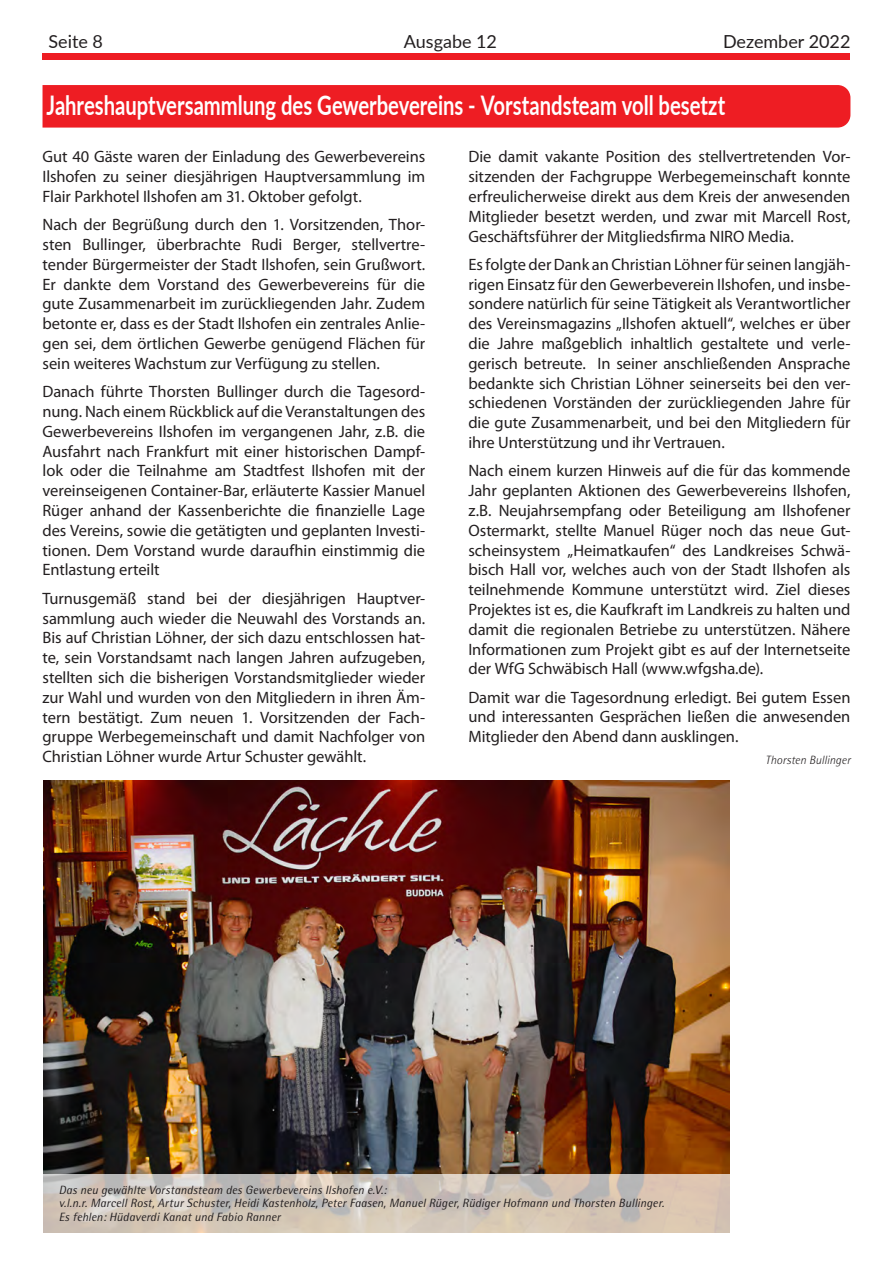
<style>
.page{position:relative;width:893px;height:1263px;background:#fff}
.page>*{position:absolute;margin:0;border:0;box-sizing:border-box;transform-origin:0 0}
.t1{font:700 27px "Lato";color:#fff;scale:.75 1}
.t2{font:18px "Lato";color:#231f20}
.t3{font:16.5px/19.8px "Myriad Pro";letter-spacing:-.005em;color:#231f20;text-align:justify}
.t4{font:italic 12px/13.5px "Rotis Semi Sans";letter-spacing:.005em;color:#231f20}
.t5{font:italic 300 12px "Rotis Semi Sans";letter-spacing:.005em;color:#231f20}
</style>
<div class="page">
<div style="left:43px;top:54px;width:807px;height:6px;background:#ee1d23"></div>
<div style="left:43px;top:85px;width:807px;height:43px;background:#ee1d23"></div>
<img style="left:43px;top:780px;width:686px;height:394px">
<svg style="left:43px;top:1174px;width:686px;height:58px;background:#d0c4b8"></svg>
<p class="t2" style="left:48px;top:29px;width:56px">Seite 8</p>
<p class="t2" style="left:404px;top:29px;width:95px">Ausgabe 12</p>
<p class="t2" style="left:723px;top:29px;width:129px">Dezember 2022</p>
<h1 class="t1" style="left:46px;top:86px;width:907px">Jahreshauptversammlung des Gewerbevereins - Vorstandsteam voll besetzt</h1>
<p class="t3" style="left:43px;top:147px;width:384px">Gut 40 Gäste waren der Einladung des Gewerbevereins Ilshofen zu seiner diesjährigen Hauptversammlung im Flair Parkhotel Ilshofen am 31. Oktober gefolgt.</p>
<p class="t3" style="left:43px;top:215px;width:384px">Nach der Begrüßung durch den 1. Vorsitzenden, Thor&shy;sten Bullinger, überbrachte Rudi Berger, stellvertre&shy;tender Bürgermeister der Stadt Ilshofen, sein Grußwort.<br>Er dankte dem Vorstand des Gewerbevereins für die gute Zusammenarbeit im zurückliegenden Jahr. Zudem betonte er, dass es der Stadt Ilshofen ein zentrales Anlie&shy;gen sei, dem örtlichen Gewerbe genügend Flächen für sein weiteres Wachstum zur Verfügung zu stellen.</p>
<p class="t3" style="left:43px;top:381px;width:384px">Danach führte Thorsten Bullinger durch die Tagesord&shy;nung. Nach einem Rückblick auf die Veranstaltungen des Gewerbevereins Ilshofen im vergangenen Jahr, z.B. die Ausfahrt nach Frankfurt mit einer historischen Dampf&shy;lok oder die Teilnahme am Stadtfest Ilshofen mit der vereinseigenen Container-Bar, erläuterte Kassier Manuel Rüger anhand der Kassenberichte die finanzielle Lage des Vereins, sowie die getätigten und geplanten Investi&shy;tionen. Dem Vorstand wurde daraufhin einstimmig die Entlastung erteilt</p>
<p class="t3" style="left:43px;top:588px;width:384px">Turnusgemäß stand bei der diesjährigen Hauptver&shy;sammlung auch wieder die Neuwahl des Vorstands an.<br>Bis auf Christian Löhner, der sich dazu entschlossen hat&shy;te, sein Vorstandsamt nach langen Jahren aufzugeben, stellten sich die bisherigen Vorstandsmitglieder wieder zur Wahl und wurden von den Mitgliedern in ihren Äm&shy;tern bestätigt. Zum neuen 1. Vorsitzenden der Fach&shy;gruppe Werbegemeinschaft und damit Nachfolger von Christian Löhner wurde Artur Schuster gewählt.</p>
<p class="t3" style="left:468px;top:147px;width:383px">Die damit vakante Position des stellvertretenden Vor&shy;sitzenden der Fachgruppe Werbegemeinschaft konnte erfreulicherweise direkt aus dem Kreis der anwesenden Mitglieder besetzt werden, und zwar mit Marcell Rost, Geschäftsführer der Mitgliedsfirma NIRO Media.</p>
<p class="t3" style="left:468px;top:254px;width:383px">Es folgte der Dank an Christian Löhner für seinen langjäh&shy;rigen Einsatz für den Gewerbeverein Ilshofen, und insbe&shy;sondere natürlich für seine Tätigkeit als Verantwortlicher des Vereinsmagazins „Ilshofen aktuell“, welches er über die Jahre maßgeblich inhaltlich gestaltete und verle&shy;gerisch betreute. In seiner anschließenden Ansprache bedankte sich Christian Löhner seinerseits bei den ver&shy;schiedenen Vorständen der zurückliegenden Jahre für die gute Zusammenarbeit, und bei den Mitgliedern für ihre Unterstützung und ihr Vertrauen.</p>
<p class="t3" style="left:468px;top:461px;width:383px">Nach einem kurzen Hinweis auf die für das kommende Jahr geplanten Aktionen des Gewerbevereins Ilshofen, z.B. Neujahrsempfang oder Beteiligung am Ilshofener Ostermarkt, stellte Manuel Rüger noch das neue Gut&shy;scheinsystem „Heimatkaufen“ des Landkreises Schwä&shy;bisch Hall vor, welches auch von der Stadt Ilshofen als teilnehmende Kommune unterstützt wird. Ziel dieses Projektes ist es, die Kaufkraft im Landkreis zu halten und damit die regionalen Betriebe zu unterstützen. Nähere Informationen zum Projekt gibt es auf der Internetseite der WfG Schwäbisch Hall (www.wfgsha.de).</p>
<p class="t3" style="left:468px;top:687px;width:384px">Damit war die Tagesordnung erledigt. Bei gutem Essen und interessanten Gesprächen ließen die anwesenden Mitglieder den Abend dann ausklingen.</p>
<p class="t5" style="left:766px;top:753px;width:86px">Thorsten Bullinger</p>
<p class="t4" style="left:59px;top:1182px;width:607px">Das neu gewählte Vorstandsteam des Gewerbevereins Ilshofen e.V.:<br>v.l.n.r. Marcell Rost, Artur Schuster, Heidi Kastenholz, Peter Faasen, Manuel Rüger, Rüdiger Hofmann und Thorsten Bullinger.<br>Es fehlen: Hüdaverdi Kanat und Fabio Ranner</p>
</div>
